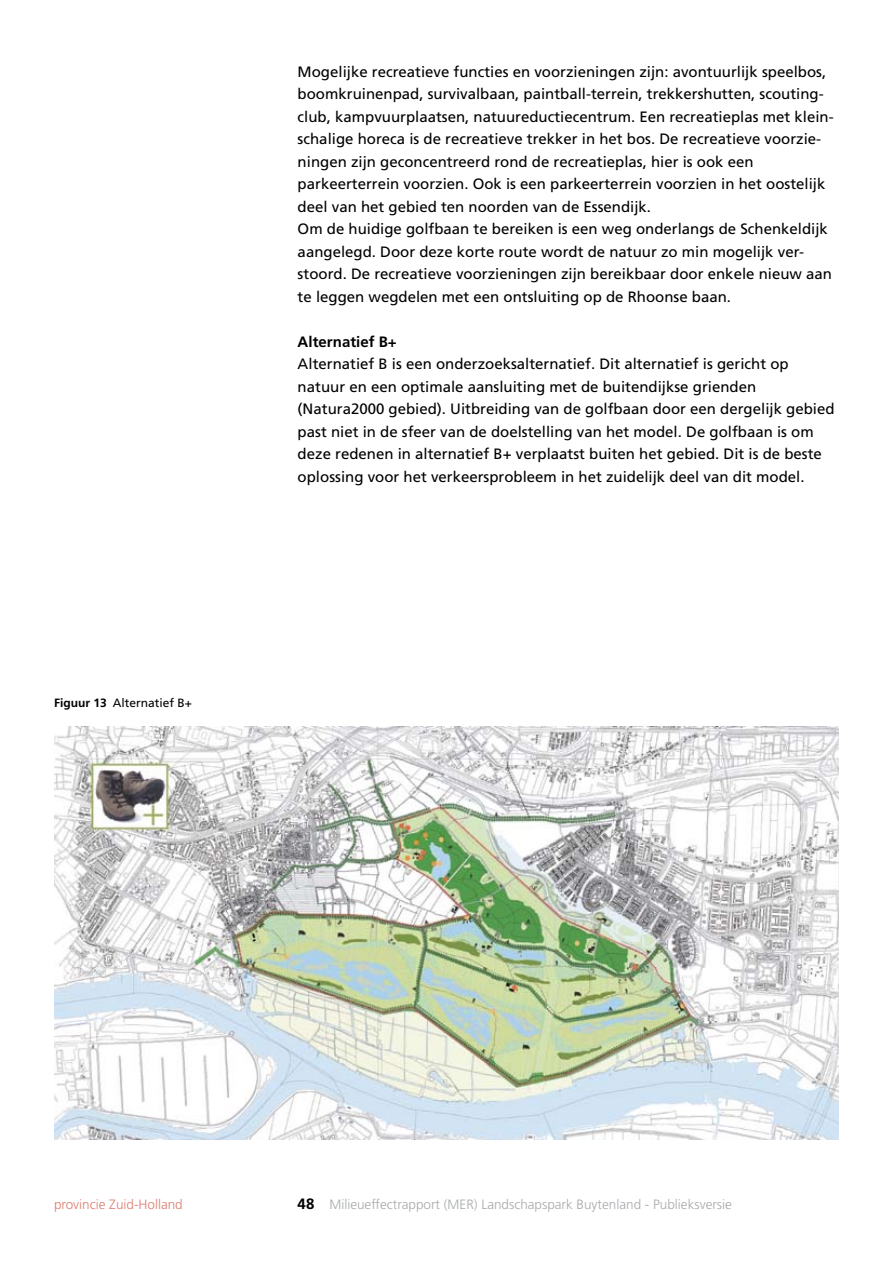
<style>
.page{position:relative;width:893px;height:1263px;background:#fff}
.page>*{position:absolute;margin:0;border:0;box-sizing:border-box;transform-origin:0 0}
.t1{font:15px/22.5px "Frutiger";color:#000}
.t2{font:700 15px "Frutiger";color:#000}
.t3{font:300 13.5px "Frutiger";color:#a7a9ac}
.t4{font:300 13.5px "Frutiger";color:#db7d70}
.t5{font:12px "Frutiger";color:#000}
.s1{font-weight:700}
.s2{font-weight:700;font-size:15px;color:#000}
</style>
<div class="page">
<img style="left:54px;top:726px;width:785px;height:414px">
<p class="t5" style="left:54px;top:695px;width:139px"><span class="s1">Figuur 13</span> Alternatief B+</p>
<p class="t1" style="left:298px;top:60px;width:537px">Mogelijke recreatieve functies en voorzieningen zijn: avontuurlijk speelbos, boomkruinenpad, survivalbaan, paintball-terrein, trekkershutten, scouting&shy;club, kampvuurplaatsen, natuureductiecentrum. Een recreatieplas met klein&shy;schalige horeca is de recreatieve trekker in het bos. De recreatieve voorzie&shy;ningen zijn geconcentreerd rond de recreatieplas, hier is ook een parkeerterrein voorzien. Ook is een parkeerterrein voorzien in het oostelijk deel van het gebied ten noorden van de Essendijk.<br>Om de huidige golfbaan te bereiken is een weg onderlangs de Schenkeldijk aangelegd. Door deze korte route wordt de natuur zo min mogelijk ver&shy;stoord. De recreatieve voorzieningen zijn bereikbaar door enkele nieuw aan te leggen wegdelen met een ontsluiting op de Rhoonse baan.</p>
<p class="t2" style="left:298px;top:332px;width:101px">Alternatief B+</p>
<p class="t1" style="left:298px;top:353px;width:538px">Alternatief B is een onderzoeksalternatief. Dit alternatief is gericht op natuur en een optimale aansluiting met de buitendijkse grienden (Natura2000 gebied). Uitbreiding van de golfbaan door een dergelijk gebied past niet in de sfeer van de doelstelling van het model. De golfbaan is om deze redenen in alternatief B+ verplaatst buiten het gebied. Dit is de beste oplossing voor het verkeersprobleem in het zuidelijk deel van dit model.</p>
<p class="t4" style="left:54px;top:1197px;width:130px">provincie Zuid-Holland</p>
<p class="t3" style="left:298px;top:1197px;width:436px"><span class="s2">48</span> Milieueffectrapport (MER) Landschapspark Buytenland - Publieksversie</p>
</div>
